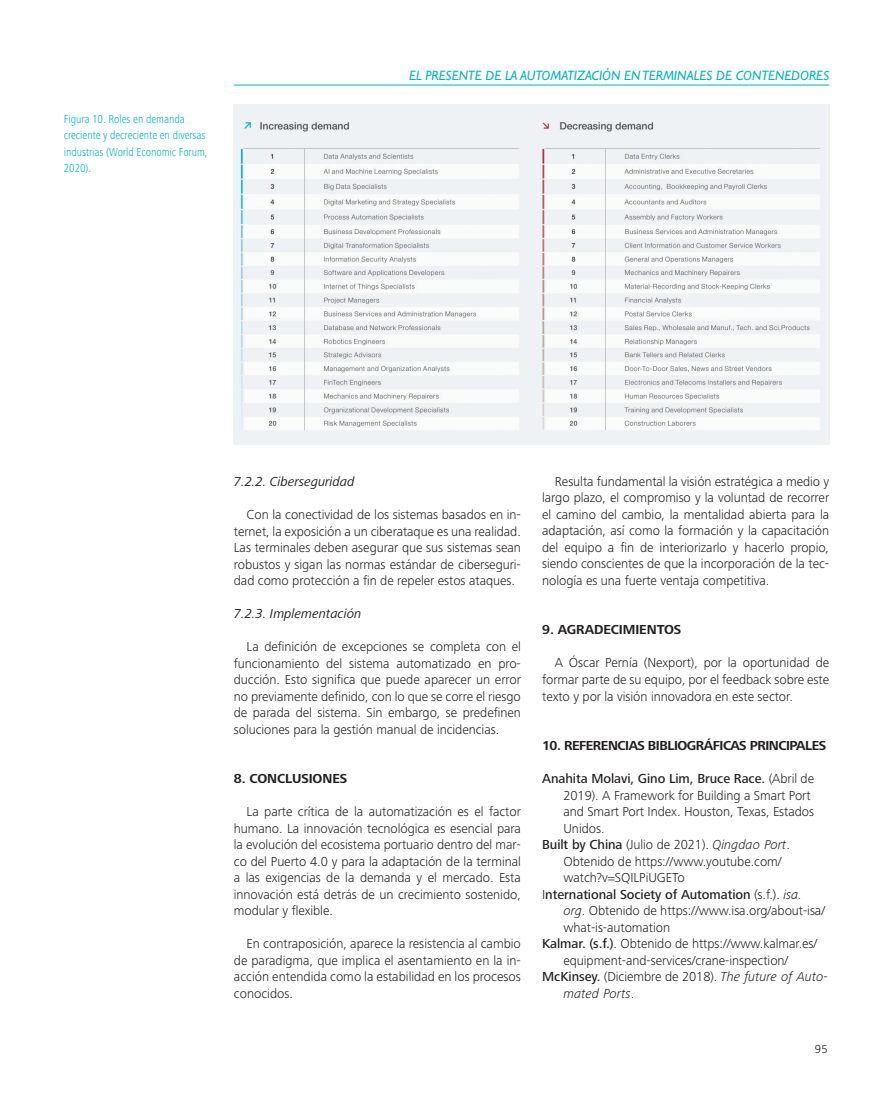
<style>
.page{position:relative;width:893px;height:1106px;background:#fff}
.page>*{position:absolute;margin:0;border:0;box-sizing:border-box;transform-origin:0 0}
.t1{font:300 13.5px/16.5px "Frutiger Next LT";letter-spacing:-.005em;color:#231f20;text-align:justify}
.t2{font:500 13.5px "Frutiger Next LT";letter-spacing:-.005em;color:#231f20}
.t3{font:italic 13.5px "Gill Sans";color:#00b5be}
.t4{font:italic 13.5px "Frutiger Next LT";letter-spacing:-.005em;color:#231f20}
.t5{font:700 13.5px "Frutiger Next LT";letter-spacing:-.035em;color:#231f20}
.t6{font:700 13.5px "Frutiger Next LT";letter-spacing:-.005em;color:#231f20}
.t7{font:italic 300 13.5px "Frutiger Next LT";letter-spacing:-.005em;color:#231f20}
.t8{font:300 condensed 12px/16.5px "Frutiger Next LT";letter-spacing:-.005em;color:#00b5be}
.t9{font:300 12px "Frutiger Next LT";color:#231f20}
.s1{font-weight:300}
.s2{font-weight:500}
.s3{font-style:italic}
.s4{font-weight:300;font-style:italic}
.s5{font-style:normal}
</style>
<div class="page">
<hr style="left:234px;top:85px;width:595px;height:1px;background:#00b5be">
<img style="left:234px;top:104px;width:595px;height:340px">
<p class="t8" style="left:64px;top:111px;width:145px">Figura 10. Roles en demanda creciente y decreciente en diversas industrias (World Economic Forum,<br>2020).</p>
<p class="t3" style="left:409px;top:67px;width:421px">EL PRESENTE DE LA AUTOMATIZACIÓN EN TERMINALES DE CONTENEDORES</p>
<p class="t4" style="left:234px;top:474px;width:122px">7.2.2. Ciberseguridad</p>
<p class="t1" style="left:234px;top:506px;width:289px;text-indent:13px">Con la conectividad de los sistemas basados en in&shy;ternet, la exposición a un ciberataque es una realidad.<br>Las terminales deben asegurar que sus sistemas sean robustos y sigan las normas estándar de ciberseguri&shy;dad como protección a fin de repeler estos ataques.</p>
<p class="t4" style="left:234px;top:606px;width:129px">7.2.3. Implementación</p>
<p class="t1" style="left:234px;top:638px;width:289px;text-indent:13px">La definición de excepciones se completa con el funcionamiento del sistema automatizado en pro&shy;ducción. Esto significa que puede aparecer un error no previamente definido, con lo que se corre el riesgo de parada del sistema. Sin embargo, se predefinen soluciones para la gestión manual de incidencias.</p>
<p class="t6" style="left:234px;top:771px;width:115px">8. CONCLUSIONES</p>
<p class="t1" style="left:234px;top:803px;width:289px;text-indent:13px">La parte crítica de la automatización es el factor humano. La innovación tecnológica es esencial para la evolución del ecosistema portuario dentro del mar&shy;co del Puerto 4.0 y para la adaptación de la terminal a las exigencias de la demanda y el mercado. Esta innovación está detrás de un crecimiento sostenido, modular y flexible.</p>
<p class="t1" style="left:234px;top:935px;width:289px;text-indent:13px">En contraposición, aparece la resistencia al cambio de paradigma, que implica el asentamiento en la in&shy;acción entendida como la estabilidad en los procesos conocidos.</p>
<p class="t1" style="left:542px;top:473px;width:289px;text-indent:13px">Resulta fundamental la visión estratégica a medio y largo plazo, el compromiso y la voluntad de recorrer el camino del cambio, la mentalidad abierta para la adaptación, así como la formación y la capacitación del equipo a fin de interiorizarlo y hacerlo propio, siendo conscientes de que la incorporación de la tec&shy;nología es una fuerte ventaja competitiva.</p>
<p class="t6" style="left:542px;top:622px;width:141px">9. AGRADECIMIENTOS</p>
<p class="t1" style="left:542px;top:655px;width:289px;text-indent:13px">A Óscar Pernía (Nexport), por la oportunidad de formar parte de su equipo, por el feedback sobre este texto y por la visión innovadora en este sector.</p>
<p class="t5" style="left:542px;top:738px;width:286px">10. REFERENCIAS BIBLIOGRÁFICAS PRINCIPALES</p>
<p class="t2" style="left:542px;top:771px;width:273px">Anahita Molavi, Gino Lim, Bruce Race. <span class="s1">(Abril de</span></p>
<p class="t1" style="left:563px;top:787px;width:249px">2019). A Framework for Building a Smart Port</p>
<p class="t1" style="left:563px;top:803px;width:252px">and Smart Port Index. Houston, Texas, Estados</p>
<p class="t1" style="left:563px;top:819px;width:43px">Unidos.</p>
<p class="t1" style="left:542px;top:836px;width:249px"><span class="s2">Built by China</span> (Julio de 2021). <span class="s3">Qingdao Port</span>.</p>
<p class="t1" style="left:563px;top:852px;width:220px">Obtenido de https://www.youtube.com/</p>
<p class="t1" style="left:563px;top:869px;width:123px">watch?v=SQILPiUGETo</p>
<p class="t2" style="left:542px;top:886px;width:261px"><span class="s1">I</span>nternational Society of Automation <span class="s1">(s.f.).</span> <span class="s4">isa.</span></p>
<p class="t1" style="left:563px;top:902px;width:263px"><span class="s3">org</span>. Obtenido de https://www.isa.org/about-isa/</p>
<p class="t1" style="left:563px;top:918px;width:108px">what-is-automation</p>
<p class="t1" style="left:542px;top:935px;width:277px"><span class="s2">Kalmar. (s.f.)</span>. Obtenido de https://www.kalmar.es/</p>
<p class="t1" style="left:563px;top:951px;width:226px">equipment-and-services/crane-inspection/</p>
<p class="t1" style="left:542px;top:968px;width:287px"><span class="s2">McKinsey.</span> (Diciembre de 2018). <span class="s3">The future of Auto-</span></p>
<p class="t7" style="left:563px;top:985px;width:72px">mated Ports<span class="s5">.</span></p>
<p class="t9" style="left:815px;top:1042px;width:14px">95</p>
</div>
